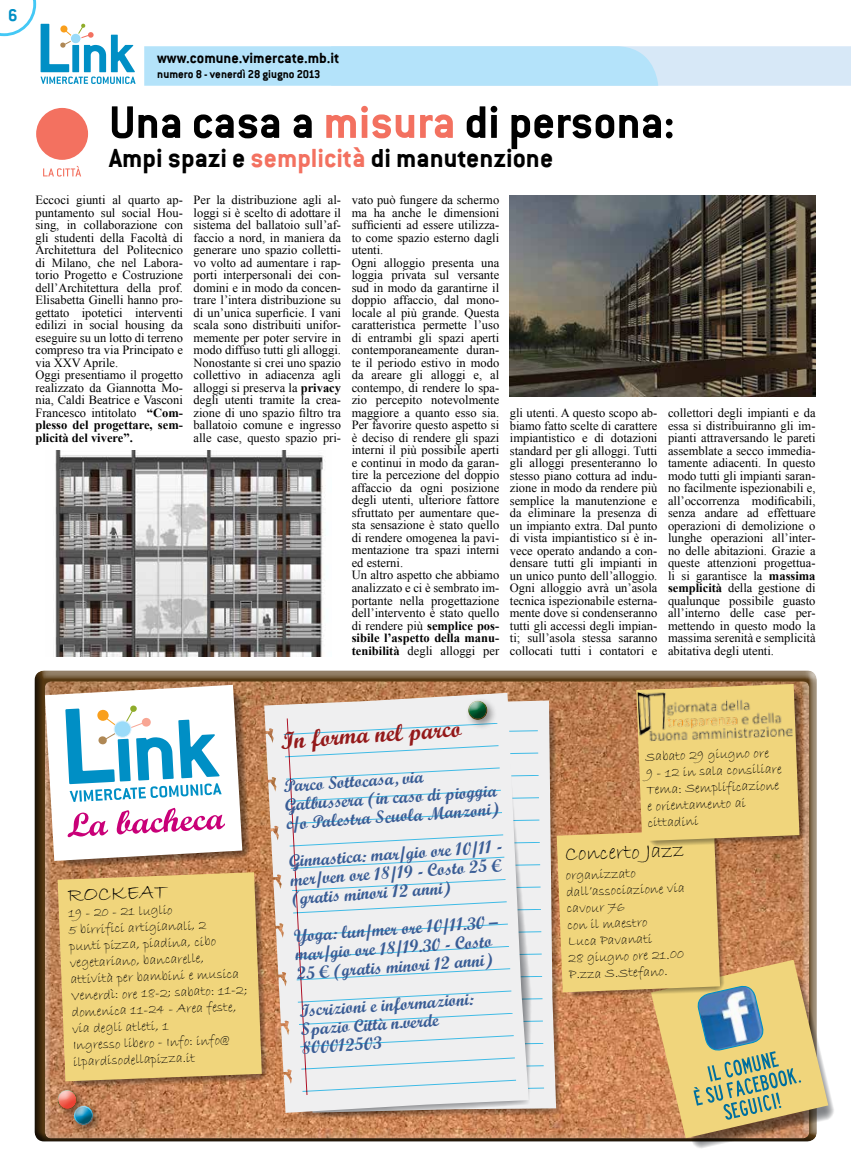
<style>
.page{position:relative;width:851px;height:1170px;background:#fff}
.page>*{position:absolute;margin:0;border:0;box-sizing:border-box;transform-origin:0 0}
.t1{font:700 50px "Conduit ITC";color:#000}
.t2{font:700 28.75px "Conduit ITC";color:#000}
.t3{font:23.75px "Script MT Bold";color:#94191a}
.t4{font:21.25px "Bradley Hand ITC";color:#000}
.t5{font:700 18.75px "Conduit ITC";color:#008fc5}
.t6{font:17.5px/18.8px "Script MT Bold";color:#395c95}
.t7{font:700 16.25px "Conduit ITC";color:#000}
.t8{font:13.75px/16.5px "Bradley Hand ITC";color:#000}
.t9{font:12.5px/12.5px "Times New Roman";color:#000;text-align:justify}
.t10{font:700 12.5px "Conduit ITC";color:#000}
.s1{color:#f37160}
.s2{font-weight:700}
</style>
<div class="page">
<svg style="left:144px;top:46px;width:706px;height:40px"></svg>
<div style="left:32px;top:667px;width:785px;height:475px;background:#000;opacity:.75"></div>
<div style="left:43px;top:680px;width:765px;height:460px;background:#808285;opacity:.75"></div>
<svg style="left:43px;top:166px;width:38px;height:10px"></svg>
<div style="left:36px;top:108px;width:52px;height:52px;background:#f37160;border-radius:50%"></div>
<div style="left:71px;top:1102px;width:32px;height:33px;background:#000;opacity:.41"></div>
<div style="left:71px;top:1104px;width:23px;height:15px;background:#fff;opacity:.75"></div>
<div style="left:71px;top:1107px;width:23px;height:20px;background:#f37160;opacity:.75"></div>
<div style="left:73px;top:1105px;width:20px;height:14px;background:#fff;opacity:.75"></div>
<div style="left:73px;top:1108px;width:20px;height:17px;background:#f37160;opacity:.75"></div>
<svg style="left:532px;top:700px;width:24px;height:412px;fill:#efeff0"></svg>
<div style="left:55px;top:1087px;width:32px;height:32px;background:#000;opacity:.41"></div>
<div style="left:55px;top:1088px;width:23px;height:15px;background:#fff;opacity:.75"></div>
<div style="left:55px;top:1091px;width:23px;height:20px;background:#f37160;opacity:.75"></div>
<div style="left:56px;top:1090px;width:20px;height:13px;background:#fff;opacity:.75"></div>
<div style="left:56px;top:1091px;width:20px;height:19px;background:#f37160;opacity:.75"></div>
<svg style="left:0;top:0;width:135px;height:84px"></svg>
<svg style="left:264px;top:692px;width:264px;height:420px;fill:#efeff0"></svg>
<svg style="left:283px;top:718px;width:261px;height:377px"></svg>
<div style="left:465px;top:697px;width:32px;height:33px;background:#000;opacity:.41"></div>
<div style="left:465px;top:699px;width:23px;height:15px;background:#efeff0"></div>
<div style="left:465px;top:702px;width:23px;height:20px;background:#f37160;opacity:.75"></div>
<div style="left:467px;top:700px;width:20px;height:14px;background:#fff;opacity:.75"></div>
<div style="left:467px;top:703px;width:20px;height:17px;background:#f37160;opacity:.75"></div>
<svg style="left:556px;top:684px;width:278px;height:464px"></svg>
<svg style="left:45px;top:684px;width:206px;height:183px"></svg>
<img style="left:55px;top:451px;width:269px;height:205px">
<img style="left:510px;top:195px;width:305px;height:201px">
<img style="left:637px;top:687px;width:155px;height:54px">
<svg style="left:65px;top:879px;width:203px;height:209px"></svg>
<svg style="left:58px;top:872px;width:204px;height:209px;fill:#f0d57c"></svg>
<h3 class="t5" style="left:8px;top:4px;width:11px">6</h3>
<h3 class="t7" style="left:157px;top:48px;width:183px">www.comune.vimercate.mb.it</h3>
<p class="t10" style="left:157px;top:67px;width:165px">numero 8 - venerdì 28 giugno 2013</p>
<h1 class="t1" style="left:109px;top:93px;width:567px">Una casa a <span class="s1">misura</span> di persona:</h1>
<h2 class="t2" style="left:109px;top:141px;width:445px">Ampi spazi e <span class="s1">semplicità</span> di manutenzione</h2>
<p class="t9" style="left:35px;top:194px;width:149px;text-align:left">Eccoci giunti al quarto ap&shy;puntamento sul social Hou&shy;sing, in collaborazione con gli studenti della Facoltà di<br>Architettura del Politecnico di Milano, che nel Labora&shy;torio Progetto e Costruzione dell’Architettura della prof.<br>Elisabetta Ginelli hanno pro&shy;gettato ipotetici interventi edilizi in social housing da eseguire su un lotto di terreno compreso tra via Principato e via XXV Aprile.<br>Oggi presentiamo il progetto realizzato da Giannotta Mo&shy;nia, Caldi Beatrice e Vasconi<br>Francesco intitolato <span class="s2">“Com&shy;plesso del progettare, sem&shy;plicità del vivere”.</span></p>
<p class="t9" style="left:193px;top:194px;width:149px">Per la distribuzione agli al&shy;loggi si è scelto di adottare il sistema del ballatoio sull’af&shy;faccio a nord, in maniera da generare uno spazio colletti&shy;vo volto ad aumentare i rap&shy;porti interpersonali dei con&shy;domini e in modo da concen&shy;trare l’intera distribuzione su di un’unica superficie. I vani scala sono distribuiti unifor&shy;memente per poter servire in modo diffuso tutti gli alloggi.<br>Nonostante si crei uno spazio collettivo in adiacenza agli alloggi si preserva la <span class="s2">privacy </span>degli utenti tramite la crea&shy;zione di uno spazio filtro tra ballatoio comune e ingresso alle case, questo spazio pri-</p>
<p class="t9" style="left:352px;top:194px;width:149px;text-align:left">vato può fungere da schermo ma ha anche le dimensioni sufficienti ad essere utilizza&shy;to come spazio esterno dagli utenti.<br>Ogni alloggio presenta una loggia privata sul versante sud in modo da garantirne il doppio affaccio, dal mono&shy;locale al più grande. Questa caratteristica permette l’uso di entrambi gli spazi aperti contemporaneamente duran&shy;te il periodo estivo in modo da areare gli alloggi e, al contempo, di rendere lo spa&shy;zio percepito notevolmente maggiore a quanto esso sia.<br>Per favorire questo aspetto si è deciso di rendere gli spazi interni il più possibile aperti e continui in modo da garan&shy;tire la percezione del doppio affaccio da ogni posizione degli utenti, ulteriore fattore sfruttato per aumentare que&shy;sta sensazione è stato quello di rendere omogenea la pavi&shy;mentazione tra spazi interni ed esterni.<br>Un altro aspetto che abbiamo analizzato e ci è sembrato im&shy;portante nella progettazione dell’intervento è stato quello di rendere più <span class="s2">semplice pos&shy;sibile l’aspetto della manu&shy;tenibilità</span> degli alloggi per</p>
<p class="t9" style="left:510px;top:406px;width:149px">gli utenti. A questo scopo ab&shy;biamo fatto scelte di carattere impiantistico e di dotazioni standard per gli alloggi. Tutti gli alloggi presenteranno lo stesso piano cottura ad indu&shy;zione in modo da rendere più semplice la manutenzione e da eliminare la presenza di un impianto extra. Dal punto di vista impiantistico si è in&shy;vece operato andando a con&shy;densare tutti gli impianti in un unico punto dell’alloggio.<br>Ogni alloggio avrà un’asola tecnica ispezionabile esterna&shy;mente dove si condenseranno tutti gli accessi degli impian&shy;ti; sull’asola stessa saranno collocati tutti i contatori e</p>
<p class="t9" style="left:668px;top:406px;width:149px">collettori degli impianti e da essa si distribuiranno gli im&shy;pianti attraversando le pareti assemblate a secco immedia&shy;tamente adiacenti. In questo modo tutti gli impianti saran&shy;no facilmente ispezionabili e, all’occorrenza modificabili, senza andare ad effettuare operazioni di demolizione o lunghe operazioni all’inter&shy;no delle abitazioni. Grazie a queste attenzioni progettua&shy;li si garantisce la <span class="s2">massima semplicità</span> della gestione di qualunque possibile guasto all’interno delle case per&shy;mettendo in questo modo la massima serenità e semplicità abitativa degli utenti.</p>
<h3 class="t4" style="left:67px;top:881px;width:101px;rotate:-2deg">ROCKEAT</h3>
<p class="t8" style="left:68px;top:905px;width:178px;rotate:-2deg">19 - 20 - 21 luglio<br>5 birrifici artigianali, 2<br>punti pizza, piadina, cibo vegetariano, bancarelle, attività per bambini e musica<br>Venerdì: ore 18-2; sabato: 11-2; domenica 11-24 - Area feste, via degli atleti, 1<br>Ingresso libero - Info: info@ ilpardisodellapizza.it</p>
<h3 class="t3" style="left:279px;top:726px;width:183px;rotate:-4deg">In forma nel parco</h3>
<h3 class="t6" style="left:283px;top:776px;width:215px;rotate:-4deg">Parco Sottocasa, via<br>Galbussera (in caso di pioggia c/o Palestra Scuola Manzoni)</h3>
<h3 class="t6" style="left:288px;top:851px;width:215px;rotate:-4deg">Ginnastica: mar/gio ore 10/11 - mer/ven ore 18/19 - Costo 25 € (gratis minori 12 anni)</h3>
<h3 class="t6" style="left:293px;top:926px;width:206px;rotate:-4deg">Yoga: lun/mer ore 10/11.30 – mar/gio ore 18/19.30 - Costo<br>25 € (gratis minori 12 anni)</h3>
<h3 class="t6" style="left:299px;top:1001px;width:176px;rotate:-4deg">Iscrizioni e informazioni:<br>Spazio Città n.verde<br>800012503</h3>
<p class="t8" style="left:645px;top:748px;width:137px;rotate:-2deg">Sabato 29 giugno ore<br>9 - 12 in sala consiliare<br>Tema: Semplificazione e orientamento ai cittadini</p>
<h3 class="t4" style="left:564px;top:840px;width:121px;rotate:-2deg">Concerto Jazz</h3>
<p class="t8" style="left:565px;top:867px;width:120px;rotate:-2deg">organizzato dall’associazione via cavour 76<br>con il maestro<br>Luca Pavanati<br>28 giugno ore 21.00<br>P.zza S.Stefano.</p>
</div>
